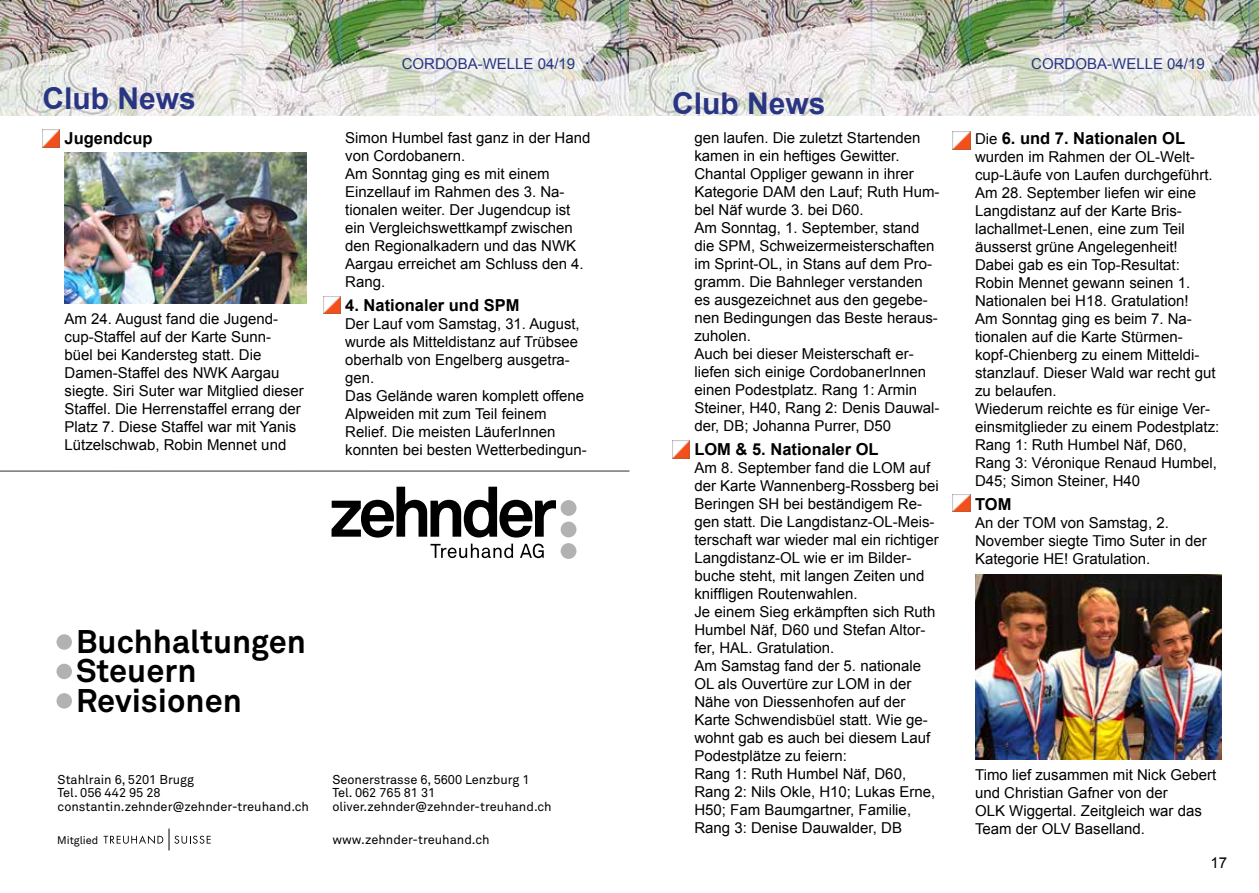
<style>
.page{position:relative;width:1259px;height:893px;background:#fff}
.page>*{position:absolute;margin:0;border:0;box-sizing:border-box;transform-origin:0 0}
.t1{font:700 32.4px/29.4px "Akkurat";color:#000}
.t2{font:700 30px "Arial";color:#283583}
.t3{font:700 16.5px "Arial";color:#000}
.t4{font:15px/18px "Arial";color:#000}
.t5{font:15px "Arial";color:#283583}
.t6{font:12.75px/13.5px "Akkurat";color:#000}
.t7{font:10.95px "Akkurat";color:#000}
.s1{font-weight:400;font-size:15px}
</style>
<div class="page">
<img style="left:0;top:0;width:1259px;height:116px">
<img style="left:42px;top:130px;width:18px;height:17px">
<img style="left:323px;top:296px;width:18px;height:18px">
<svg style="left:331px;top:487px;width:225px;height:51px"></svg>
<div style="left:560px;top:500px;width:16px;height:16px;background:#b2b2b2;border-radius:50%"></div>
<div style="left:560px;top:522px;width:16px;height:15px;background:#b2b2b2;border-radius:50%"></div>
<div style="left:560px;top:543px;width:16px;height:16px;background:#b2b2b2;border-radius:50%"></div>
<svg style="left:430px;top:544px;width:83px;height:14px"></svg>
<svg style="left:520px;top:544px;width:24px;height:14px"></svg>
<div style="left:56px;top:634px;width:16px;height:16px;background:#b3b2b2;border-radius:50%"></div>
<div style="left:56px;top:664px;width:16px;height:15px;background:#b3b2b2;border-radius:50%"></div>
<div style="left:56px;top:693px;width:16px;height:16px;background:#b3b2b2;border-radius:50%"></div>
<svg style="left:103px;top:835px;width:60px;height:9px"></svg>
<svg style="left:169px;top:829px;width:42px;height:21px"></svg>
<hr style="left:0;top:470px;width:629px;height:2px;background:#000">
<img style="left:64px;top:152px;width:242px;height:152px">
<img style="left:672px;top:441px;width:17px;height:17px">
<img style="left:952px;top:132px;width:18px;height:17px">
<img style="left:952px;top:494px;width:18px;height:18px">
<img style="left:975px;top:574px;width:246px;height:186px">
<h2 class="t2" style="left:43px;top:78px;width:155px">Club News</h2>
<p class="t3" style="left:64px;top:127px;width:90px">Jugendcup</p>
<p class="t4" style="left:64px;top:310px;width:241px">Am 24. August fand die Jugend&shy;cup-Staffel auf der Karte Sunn-<br>büel bei Kandersteg statt. Die Damen-Staffel des NWK Aargau siegte. Siri Suter war Mitglied dieser Staffel. Die Herrenstaffel errang der Platz 7. Diese Staffel war mit Yanis Lützelschwab, Robin Mennet und</p>
<h1 class="t1" style="left:76px;top:626px;width:231px">Buchhaltungen<br>Steuern<br>Revisionen</h1>
<p class="t6" style="left:58px;top:772px;width:253px">Stahlrain 6, 5201 Brugg<br>Tel. 056 442 95 28 constantin.zehnder@zehnder-treuhand.ch</p>
<p class="t7" style="left:57px;top:833px;width:43px">Mitglied</p>
<p class="t5" style="left:402px;top:54px;width:175px">CORDOBA-WELLE 04/19</p>
<p class="t5" style="left:1031px;top:54px;width:175px">CORDOBA-WELLE 04/19</p>
<p class="t4" style="left:345px;top:129px;width:247px">Simon Humbel fast ganz in der Hand von Cordobanern.<br>Am Sonntag ging es mit einem<br>Einzellauf im Rahmen des 3. Na&shy;tionalen weiter. Der Jugendcup ist ein Vergleichswettkampf zwischen den Regionalkadern und das NWK<br>Aargau erreichet am Schluss den 4.<br>Rang.</p>
<p class="t3" style="left:345px;top:294px;width:176px">4. Nationaler und SPM</p>
<p class="t4" style="left:345px;top:315px;width:243px">Der Lauf vom Samstag, 31. August, wurde als Mitteldistanz auf Trübsee oberhalb von Engelberg ausgetra&shy;gen.<br>Das Gelände waren komplett offene<br>Alpweiden mit zum Teil feinem<br>Relief. Die meisten LäuferInnen konnten bei besten Wetterbedingun-</p>
<p class="t6" style="left:332px;top:772px;width:221px">Seonerstrasse 6, 5600 Lenzburg 1<br>Tel. 062 765 81 31 oliver.zehnder@zehnder-treuhand.ch</p>
<p class="t6" style="left:332px;top:832px;width:159px">www.zehnder-treuhand.ch</p>
<h2 class="t2" style="left:672px;top:84px;width:155px">Club News</h2>
<p class="t4" style="left:694px;top:129px;width:247px">gen laufen. Die zuletzt Startenden kamen in ein heftiges Gewitter.<br>Chantal Oppliger gewann in ihrer<br>Kategorie DAM den Lauf; Ruth Hum&shy;bel Näf wurde 3. bei D60.<br>Am Sonntag, 1. September, stand die SPM, Schweizermeisterschaften im Sprint-OL, in Stans auf dem Pro&shy;gramm. Die Bahnleger verstanden es ausgezeichnet aus den gegebe&shy;nen Bedingungen das Beste heraus&shy;zuholen.<br>Auch bei dieser Meisterschaft er&shy;liefen sich einige CordobanerInnen einen Podestplatz. Rang 1: Armin<br>Steiner, H40, Rang 2: Denis Dauwal&shy;der, DB; Johanna Purrer, D50</p>
<p class="t3" style="left:694px;top:438px;width:186px">LOM &amp; 5. Nationaler OL</p>
<p class="t4" style="left:694px;top:459px;width:246px">Am 8. September fand die LOM auf der Karte Wannenberg-Rossberg bei<br>Beringen SH bei beständigem Re&shy;gen statt. Die Langdistanz-OL-Meis&shy;terschaft war wieder mal ein richtiger<br>Langdistanz-OL wie er im Bilder&shy;buche steht, mit langen Zeiten und kniffligen Routenwahlen.<br>Je einem Sieg erkämpften sich Ruth<br>Humbel Näf, D60 und Stefan Altor&shy;fer, HAL. Gratulation.<br>Am Samstag fand der 5. nationale<br>OL als Ouvertüre zur LOM in der<br>Nähe von Diessenhofen auf der<br>Karte Schwendisbüel statt. Wie ge&shy;wohnt gab es auch bei diesem Lauf<br>Podestplätze zu feiern:<br>Rang 1: Ruth Humbel Näf, D60,<br>Rang 2: Nils Okle, H10; Lukas Erne,<br>H50; Fam Baumgartner, Familie,<br>Rang 3: Denise Dauwalder, DB</p>
<p class="t3" style="left:975px;top:127px;width:212px"><span class="s1">Die</span> 6. und 7. Nationalen OL</p>
<p class="t4" style="left:975px;top:148px;width:246px">wurden im Rahmen der OL-Welt&shy;cup-Läufe von Laufen durchgeführt.<br>Am 28. September liefen wir eine<br>Langdistanz auf der Karte Bris&shy;lachallmet-Lenen, eine zum Teil äusserst grüne Angelegenheit!<br>Dabei gab es ein Top-Resultat:<br>Robin Mennet gewann seinen 1.<br>Nationalen bei H18. Gratulation!<br>Am Sonntag ging es beim 7. Na&shy;tionalen auf die Karte Stürmen&shy;kopf-Chienberg zu einem Mitteldi&shy;stanzlauf. Dieser Wald war recht gut zu belaufen.<br>Wiederum reichte es für einige Ver&shy;einsmitglieder zu einem Podestplatz:<br>Rang 1: Ruth Humbel Näf, D60,<br>Rang 3: Véronique Renaud Humbel,<br>D45; Simon Steiner, H40</p>
<p class="t3" style="left:975px;top:493px;width:38px">TOM</p>
<p class="t4" style="left:975px;top:514px;width:233px">An der TOM von Samstag, 2.<br>November siegte Timo Suter in der<br>Kategorie HE! Gratulation.</p>
<p class="t4" style="left:975px;top:766px;width:243px">Timo lief zusammen mit Nick Gebert und Christian Gafner von der<br>OLK Wiggertal. Zeitgleich war das<br>Team der OLV Baselland.</p>
<p class="t4" style="left:1210px;top:854px;width:18px">17</p>
</div>
